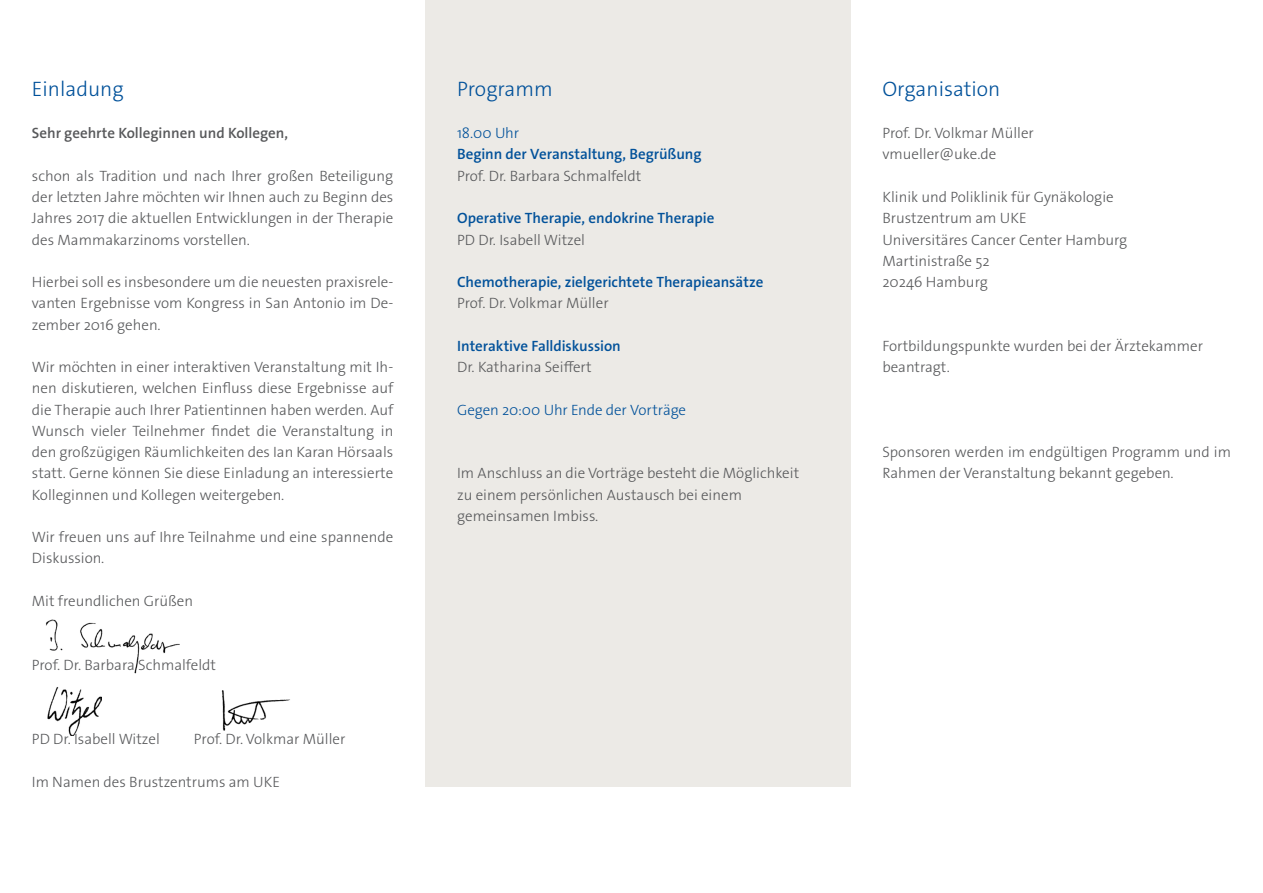
<style>
.page{position:relative;width:1263px;height:893px;background:#fff}
.page>*{position:absolute;margin:0;border:0;box-sizing:border-box;transform-origin:0 0}
.t1{font:300 21px "The Sans Os F";color:#01519a}
.t2{font:300 15px/21.3px "The Sans Os F";color:#57585a}
.t3{font:600 15px "The Sans Os F";color:#01519a}
.t4{font:300 15px "The Sans Os F";letter-spacing:-.01em;color:#01519a}
.t5{font:600 15px "The Sans Os F";color:#57585a}
</style>
<div class="page">
<img style="left:46px;top:619px;width:133px;height:54px">
<img style="left:221px;top:690px;width:69px;height:41px">
<img style="left:48px;top:687px;width:53px;height:49px">
<div style="left:425px;top:0;width:425px;height:787px;background:#eceae6"></div>
<h1 class="t1" style="left:32px;top:75px;width:93px">Einladung</h1>
<p class="t5" style="left:32px;top:123px;width:258px">Sehr geehrte Kolleginnen und Kollegen,</p>
<p class="t2" style="left:32px;top:165px;width:363px;text-align:justify">schon als Tradition und nach Ihrer großen Beteiligung der letzten Jahre möchten wir Ihnen auch zu Beginn des Jahres 2017 die aktuellen Entwicklungen in der Therapie des Mammakarzinoms vorstellen.</p>
<p class="t2" style="left:32px;top:271px;width:363px;text-align:justify">Hierbei soll es insbesondere um die neuesten praxisrele&shy;vanten Ergebnisse vom Kongress in San Antonio im De&shy;zember 2016 gehen.</p>
<p class="t2" style="left:32px;top:356px;width:363px;text-align:justify">Wir möchten in einer interaktiven Veranstaltung mit Ih&shy;nen diskutieren, welchen Einfluss diese Ergebnisse auf die Therapie auch Ihrer Patientinnen haben werden. Auf Wunsch vieler Teilnehmer findet die Veranstaltung in den großzügigen Räumlichkeiten des Ian Karan Hörsaals statt. Gerne können Sie diese Einladung an interessierte Kolleginnen und Kollegen weitergeben.</p>
<p class="t2" style="left:32px;top:526px;width:363px">Wir freuen uns auf Ihre Teilnahme und eine spannende<br>Diskussion.</p>
<p class="t2" style="left:32px;top:590px;width:163px">Mit freundlichen Grüßen</p>
<p class="t2" style="left:32px;top:654px;width:186px">Prof. Dr. Barbara Schmalfeldt</p>
<p class="t2" style="left:32px;top:728px;width:129px">PD Dr. Isabell Witzel</p>
<p class="t2" style="left:194px;top:728px;width:153px">Prof. Dr. Volkmar Müller</p>
<p class="t2" style="left:32px;top:771px;width:250px">Im Namen des Brustzentrums am UKE</p>
<h1 class="t1" style="left:457px;top:75px;width:97px">Programm</h1>
<p class="t4" style="left:457px;top:123px;width:63px">18.00 Uhr</p>
<p class="t3" style="left:457px;top:145px;width:246px">Beginn der Veranstaltung, Begrüßung</p>
<p class="t2" style="left:457px;top:165px;width:186px">Prof. Dr. Barbara Schmalfeldt</p>
<p class="t3" style="left:457px;top:209px;width:259px">Operative Therapie, endokrine Therapie</p>
<p class="t2" style="left:457px;top:229px;width:129px">PD Dr. Isabell Witzel</p>
<p class="t3" style="left:457px;top:272px;width:308px">Chemotherapie, zielgerichtete Therapieansätze</p>
<p class="t2" style="left:457px;top:293px;width:153px">Prof. Dr. Volkmar Müller</p>
<p class="t3" style="left:457px;top:336px;width:165px">Interaktive Falldiskussion</p>
<p class="t2" style="left:457px;top:356px;width:136px">Dr. Katharina Seiffert</p>
<p class="t4" style="left:457px;top:400px;width:230px">Gegen 20:00 Uhr Ende der Vorträge</p>
<p class="t2" style="left:457px;top:463px;width:344px">Im Anschluss an die Vorträge besteht die Möglichkeit zu einem persönlichen Austausch bei einem gemeinsamen Imbiss.</p>
<h1 class="t1" style="left:882px;top:75px;width:119px">Organisation</h1>
<p class="t2" style="left:882px;top:123px;width:153px">Prof. Dr. Volkmar Müller vmueller@uke.de</p>
<p class="t2" style="left:882px;top:186px;width:246px">Klinik und Poliklinik für Gynäkologie<br>Brustzentrum am UKE<br>Universitäres Cancer Center Hamburg<br>Martinistraße 52<br>20246 Hamburg</p>
<p class="t2" style="left:882px;top:335px;width:322px">Fortbildungspunkte wurden bei der Ärztekammer beantragt.</p>
<p class="t2" style="left:882px;top:441px;width:350px">Sponsoren werden im endgültigen Programm und im<br>Rahmen der Veranstaltung bekannt gegeben.</p>
</div>
